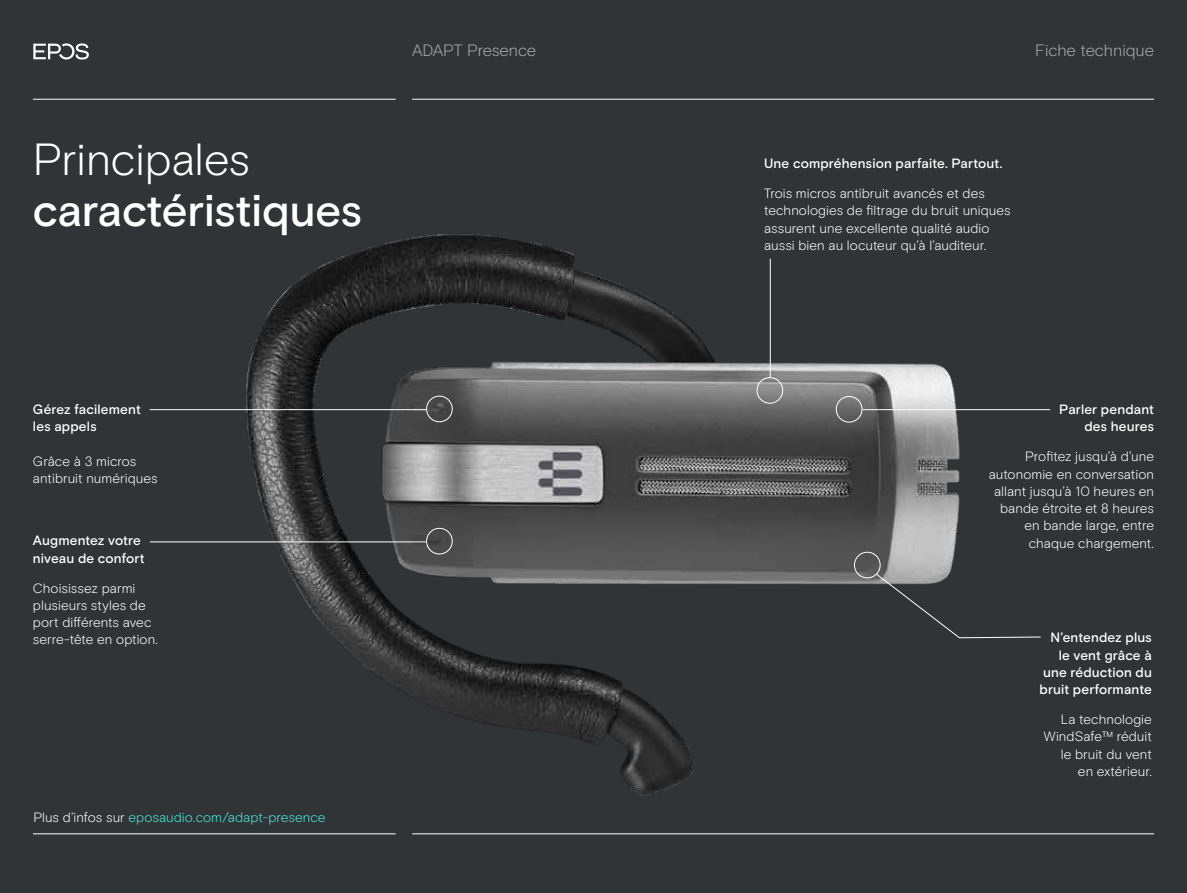
<style>
.page{position:relative;width:1187px;height:893px;background:#fff}
.page>*{position:absolute;margin:0;border:0;box-sizing:border-box;transform-origin:0 0}
.t1{font:500 45px "EPOS Basis";letter-spacing:-.005em;color:#fff}
.t2{font:300 45px "EPOS Basis";letter-spacing:-.005em;color:#fff}
.t3{font:300 16.5px "EPOS Basis";letter-spacing:-.005em;color:#a7a9ac}
.t4{font:300 13.5px/17.2px "EPOS Basis";letter-spacing:.005em;color:#fff}
.t5{font:500 13.5px/17.2px "EPOS Basis";letter-spacing:.01em;color:#fff;text-align:right}
.t6{font:300 13.5px "EPOS Basis";letter-spacing:.005em;color:#44ead6}
.s1{color:#fff}
</style>
<div class="page">
<img style="left:0;top:0;width:1186px;height:893px">
<div style="left:426px;top:396px;width:26px;height:26px;border:1px solid #fff;border-radius:50%"></div>
<div style="left:426px;top:528px;width:26px;height:26px;border:1px solid #fff;border-radius:50%"></div>
<div style="left:756px;top:377px;width:27px;height:27px;border:1px solid #fff;border-radius:50%"></div>
<hr style="left:150px;top:409px;width:276px;height:1px;background:#fff">
<hr style="left:862px;top:409px;width:188px;height:1px;background:#fff">
<hr style="left:150px;top:541px;width:276px;height:1px;background:#fff">
<svg style="left:875px;top:573px;width:166px;height:65px;background:#3b3e41"></svg>
<hr style="left:769px;top:259px;width:1px;height:118px;background:#fff">
<div style="left:854px;top:552px;width:26px;height:26px;border:1px solid #fff;border-radius:50%"></div>
<div style="left:836px;top:396px;width:26px;height:26px;border:1px solid #fff;border-radius:50%"></div>
<h1 class="t2" style="left:33px;top:133px;width:218px">Principales</h1>
<h1 class="t1" style="left:33px;top:184px;width:330px">caractéristiques</h1>
<p class="t3" style="left:412px;top:41px;width:126px">ADAPT Presence</p>
<p class="t3" style="left:1035px;top:41px;width:120px">Fiche technique</p>
<p class="t5" style="left:764px;top:155px;width:240px">Une compréhension parfaite. Partout.</p>
<p class="t4" style="left:764px;top:185px;width:248px">Trois micros antibruit avancés et des technologies de filtrage du bruit uniques assurent une excellente qualité audio aussi bien au locuteur quʼà lʼauditeur.</p>
<p class="t5" style="left:33px;top:401px;width:109px;text-align:left">Gérez facilement les appels</p>
<p class="t4" style="left:33px;top:453px;width:126px">Grâce à 3 micros antibruit numériques</p>
<p class="t5" style="left:33px;top:532px;width:113px;text-align:left">Augmentez votre niveau de confort</p>
<p class="t4" style="left:33px;top:579px;width:126px">Choisissez parmi plusieurs styles de port différents avec serre-tête en option.</p>
<p class="t6" style="left:33px;top:809px;width:294px"><span class="s1">Plus d’infos sur</span> eposaudio.com/adapt-presence</p>
<p class="t5" style="left:1059px;top:401px;width:96px">Parler pendant des heures</p>
<p class="t4" style="left:988px;top:448px;width:167px;text-align:right">Profitez jusquʼà d’une autonomie en conversation allant jusqu’à 10 heures en bande étroite et 8 heures en bande large, entre chaque chargement.</p>
<p class="t5" style="left:1039px;top:629px;width:114px">Nʼentendez plus le vent grâce à une réduction du bruit performante</p>
<p class="t4" style="left:1043px;top:711px;width:109px;text-align:right">La technologie<br>WindSafe™ réduit le bruit du vent en extérieur.</p>
</div>
